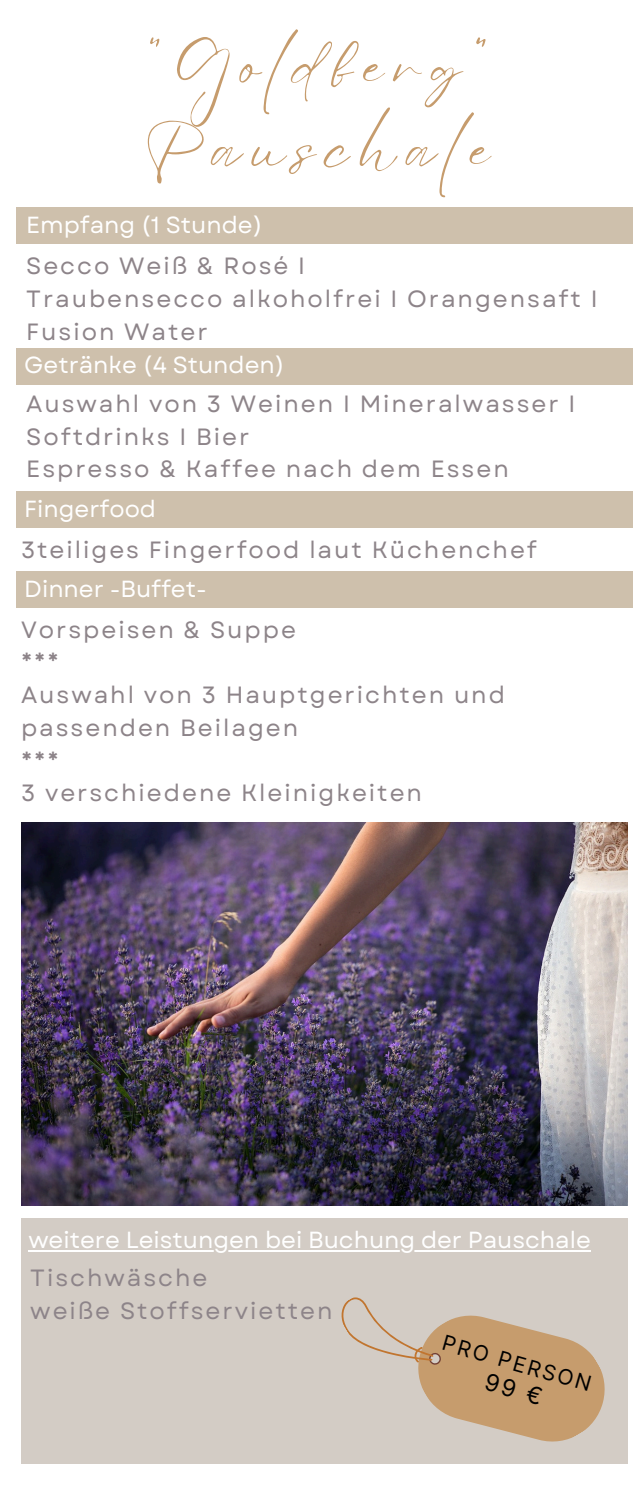
<style>
.page{position:relative;width:638px;height:1489px;background:#fff}
.page>*{position:absolute;margin:0;border:0;box-sizing:border-box;transform-origin:0 0}
.t1{font:60.25px/83px "Eyesome Script";letter-spacing:.185em;color:#c69c6d}
.t2{font:23.5px/32.8px "Garet";letter-spacing:.085em;color:#8d8489}
.t3{font:23.25px "Garet";color:#fff}
.t4{font:21.25px "Inter";color:#000}
</style>
<div class="page">
<img style="left:21px;top:822px;width:606px;height:383px">
<div style="left:16px;top:207px;width:616px;height:37px;background:#cec0ac"></div>
<div style="left:16px;top:348px;width:616px;height:37px;background:#cec0ac"></div>
<div style="left:17px;top:491px;width:616px;height:37px;background:#cec0ac"></div>
<div style="left:17px;top:571px;width:616px;height:37px;background:#cec0ac"></div>
<div style="left:21px;top:1219px;width:606px;height:245px;background:#d3ccc5"></div>
<hr style="left:28px;top:1250px;width:562px;height:1px;background:#fff">
<svg style="left:427px;top:1326px;width:178px;height:116px;fill:#c69c6d"></svg>
<svg style="left:341px;top:1297px;width:176px;height:100px"></svg>
<svg style="left:525px;top:1384px;width:18px;height:21px"></svg>
<h1 class="t1" style="left:145px;top:25px;width:347px">“Goldberg”<br>Pauschale</h1>
<h2 class="t3" style="left:26px;top:208px;width:238px">Empfang (1 Stunde)</h2>
<h2 class="t2" style="left:26px;top:250px;width:572px">Secco Weiß &amp; Rosé I<br>Traubensecco alkoholfrei I Orangensaft I<br>Fusion Water</h2>
<h2 class="t3" style="left:24px;top:348px;width:262px">Getränke (4 Stunden)</h2>
<h2 class="t2" style="left:26px;top:387px;width:550px">Auswahl von 3 Weinen I Mineralwasser I<br>Softdrinks I Bier<br>Espresso &amp; Kaffee nach dem Essen</h2>
<h2 class="t3" style="left:24px;top:492px;width:133px">Fingerfood</h2>
<h2 class="t2" style="left:21px;top:533px;width:517px">3teiliges Fingerfood laut Küchenchef</h2>
<h2 class="t3" style="left:24px;top:572px;width:184px">Dinner -Buffet-</h2>
<h2 class="t2" style="left:21px;top:613px;width:485px">Vorspeisen &amp; Suppe<br>***<br>Auswahl von 3 Hauptgerichten und passenden Beilagen<br>***<br>3 verschiedene Kleinigkeiten</h2>
<p class="t3" style="left:28px;top:1223px;width:563px">weitere Leistungen bei Buchung der Pauschale</p>
<p class="t2" style="left:30px;top:1262px;width:303px">Tischwäsche<br>weiße Stoffservietten</p>
<p class="t4" style="left:502px;top:1345px;width:98px;rotate:16deg">PERSON</p>
</div>
